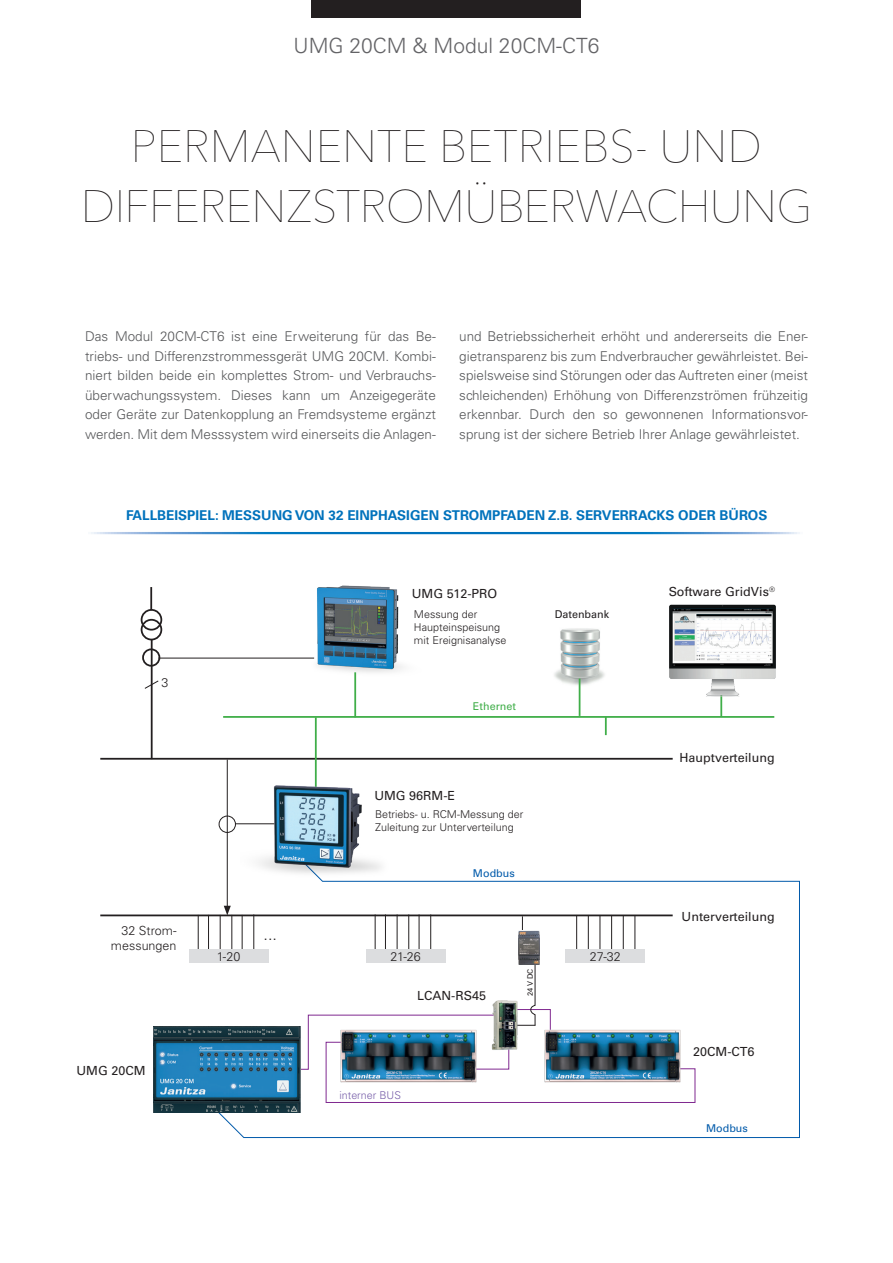
<style>
.page{position:relative;width:893px;height:1263px;background:#fff}
.page>*{position:absolute;margin:0;border:0;box-sizing:border-box;transform-origin:0 0}
.t1{font:200 45px/60px "Avenir Next LT Pro";letter-spacing:-.015em;color:#231f20;text-align:center}
.t2{font:300 21px "Univers LT Std";color:#636366}
.t3{font:300 16.2px "Univers LT Std";color:#231f20}
.t4{font:300 13.5px/19.5px "Univers LT Std";color:#57585a;text-align:justify}
.t5{font:700 13.5px "Univers LT Std";color:#0072bc}
.t6{font:12.6px "Univers LT Std";color:#231f20}
.t7{font:300 12.6px/15px "Univers LT Std";color:#231f20;text-align:right}
.t8{font:300 10.8px/12.9px "Univers LT Std";color:#231f20}
.t9{font:10.8px "Univers LT Std";color:#015aaa}
.t10{font:300 10.8px "Univers LT Std";color:#7960aa}
.t11{font:10.8px "Univers LT Std";color:#231f20}
.t12{font:10.8px "Univers LT Std";color:#40ae49}
.t13{font:7.5px "Univers LT Std";color:#231f20}
</style>
<div class="page">
<div style="left:312px;top:0;width:269px;height:17px;background:#231f20"></div>
<img style="left:554px;top:628px;width:51px;height:62px">
<img style="left:307px;top:585px;width:96px;height:97px">
<hr style="left:100px;top:914px;width:573px;height:2px;background:#231f20">
<hr style="left:100px;top:758px;width:573px;height:2px;background:#231f20">
<hr style="left:198px;top:915px;width:1px;height:41px;background:#231f20">
<hr style="left:208px;top:915px;width:1px;height:41px;background:#231f20">
<div style="left:189px;top:949px;width:79px;height:14px;background:#dcdddf"></div>
<hr style="left:158px;top:658px;width:156px;height:1px;background:#231f20">
<hr style="left:227px;top:760px;width:1px;height:148px;background:#231f20">
<hr style="left:151px;top:639px;width:2px;height:120px;background:#231f20">
<hr style="left:150px;top:587px;width:2px;height:23px;background:#231f20">
<hr style="left:235px;top:823px;width:85px;height:1px;background:#231f20">
<div style="left:142px;top:648px;width:18px;height:19px;border:2px solid #231f20;border-radius:50%"></div>
<svg style="left:144px;top:680px;width:15px;height:10px"></svg>
<div style="left:141px;top:609px;width:21px;height:21px;border:2px solid #231f20;border-radius:50%"></div>
<div style="left:141px;top:619px;width:21px;height:21px;border:2px solid #231f20;border-radius:50%"></div>
<div style="left:219px;top:816px;width:17px;height:17px;border:1px solid #231f20;border-radius:50%"></div>
<hr style="left:223px;top:716px;width:551px;height:2px;background:#40ae49">
<hr style="left:354px;top:672px;width:2px;height:45px;background:#40ae49">
<hr style="left:315px;top:717px;width:2px;height:70px;background:#40ae49">
<hr style="left:579px;top:679px;width:1px;height:37px;background:#40ae49">
<hr style="left:720px;top:672px;width:2px;height:45px;background:#40ae49">
<svg style="left:217px;top:863px;width:583px;height:275px"></svg>
<img style="left:669px;top:604px;width:107px;height:92px">
<svg style="left:605px;top:718px;width:2px;height:17px"></svg>
<img style="left:153px;top:1026px;width:147px;height:86px">
<img style="left:240px;top:768px;width:151px;height:150px">
<svg style="left:297px;top:958px;width:399px;height:145px"></svg>
<hr style="left:522px;top:916px;width:1px;height:42px;background:#231f20">
<img style="left:518px;top:931px;width:21px;height:33px">
<img style="left:491px;top:1000px;width:27px;height:51px">
<h2 class="t2" style="left:294px;top:33px;width:307px">UMG 20CM &amp; Modul 20CM-CT6</h2>
<h1 class="t1" style="left:81px;top:116px;width:733px">PERMANENTE BETRIEBS- UND<br>DIFFERENZSTROMÜBERWACHUNG</h1>
<p class="t4" style="left:85px;top:327px;width:352px">Das Modul 20CM-CT6 ist eine Erweiterung für das Be&shy;triebs- und Differenzstrommessgerät UMG 20CM. Kombi&shy;niert bilden beide ein komplettes Strom- und Verbrauchs&shy;überwachungssystem. Dieses kann um Anzeigegeräte oder Geräte zur Datenkopplung an Fremdsysteme ergänzt werden. Mit dem Messsystem wird einerseits die Anlagen-</p>
<p class="t4" style="left:459px;top:327px;width:350px">und Betriebssicherheit erhöht und andererseits die Ener&shy;gietransparenz bis zum Endverbraucher gewährleistet. Bei&shy;spielsweise sind Störungen oder das Auftreten einer (meist schleichenden) Erhöhung von Differenzströmen frühzeitig erkennbar. Durch den so gewonnenen Informationsvor&shy;sprung ist der sichere Betrieb Ihrer Anlage gewährleistet.</p>
<p class="t5" style="left:126px;top:507px;width:643px">FALLBEISPIEL: MESSUNG VON 32 EINPHASIGEN STROMPFADEN Z.B. SERVERRACKS ODER BÜROS</p>
<p class="t7" style="left:161px;top:675px;width:8px">3</p>
<p class="t7" style="left:111px;top:923px;width:67px">32 Strom&shy;messungen</p>
<p class="t6" style="left:77px;top:1062px;width:71px">UMG 20CM</p>
<p class="t3" style="left:264px;top:925px;width:15px">...</p>
<p class="t6" style="left:412px;top:586px;width:87px">UMG 512-PRO</p>
<p class="t8" style="left:414px;top:608px;width:94px">Messung der<br>Haupteinspeisung mit Ereignisanalyse</p>
<p class="t12" style="left:473px;top:700px;width:45px">Ethernet</p>
<p class="t6" style="left:374px;top:788px;width:82px">UMG 96RM-E</p>
<p class="t8" style="left:375px;top:807px;width:150px">Betriebs- u. RCM-Messung der<br>Zuleitung zur Unterverteilung</p>
<p class="t9" style="left:473px;top:866px;width:43px">Modbus</p>
<p class="t11" style="left:555px;top:608px;width:56px">Datenbank</p>
<p class="t7" style="left:217px;top:949px;width:25px">1-20</p>
<p class="t7" style="left:390px;top:949px;width:32px">21-26</p>
<p class="t7" style="left:590px;top:949px;width:32px">27-32</p>
<p class="t6" style="left:417px;top:988px;width:71px">LCAN-RS45</p>
<p class="t10" style="left:339px;top:1089px;width:63px">interner BUS</p>
<p class="t13" style="left:526px;top:996px;width:29px;rotate:-90deg">24 V DC</p>
<p class="t6" style="left:669px;top:584px;width:108px">Software GridVis<sup>®</sup></p>
<p class="t6" style="left:679px;top:750px;width:97px">Hauptverteilung</p>
<p class="t6" style="left:682px;top:909px;width:95px">Unterverteilung</p>
<p class="t6" style="left:693px;top:1044px;width:63px">20CM-CT6</p>
<p class="t9" style="left:706px;top:1121px;width:43px">Modbus</p>
</div>
